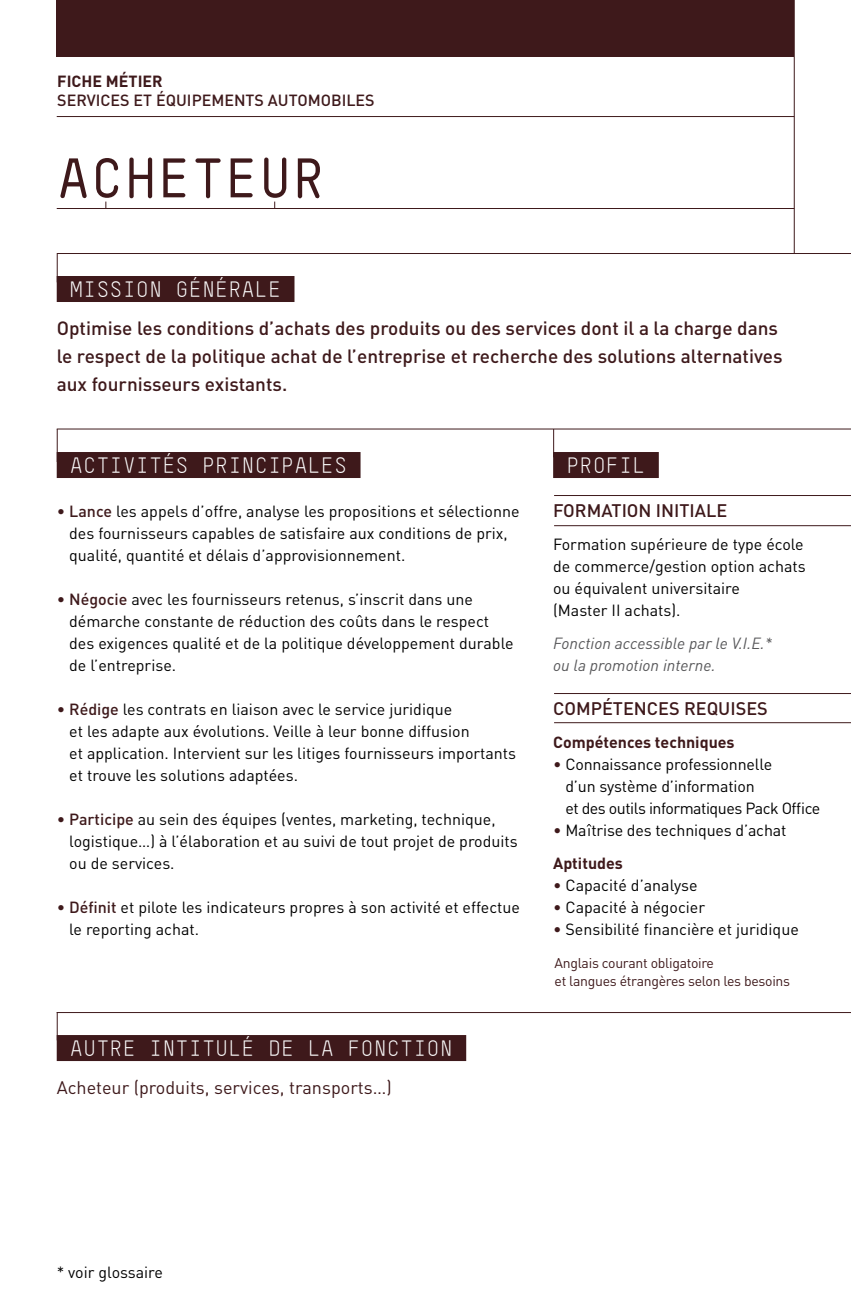
<style>
.page{position:relative;width:851px;height:1304px;background:#fff}
.page>*{position:absolute;margin:0;border:0;box-sizing:border-box;transform-origin:0 0}
.t1{font:700 56px "TSTAR Mono Round";color:#3e191b}
.t2{font:22px "TSTAR Mono Round";color:#fff}
.t3{font:500 19px/28px "DIN";color:#3e191b}
.t4{font:18px "DIN";color:#3e191b}
.t5{font:500 18px "DIN";color:#3e191b}
.t6{font:16px/22px "DIN";color:#000}
.t7{font:italic 16px/22px "DIN";color:#58585a}
.t8{font:700 16px "DIN";color:#3e191b}
.t9{font:500 16px "DIN";color:#3e191b}
.t10{font:14px/18px "DIN";letter-spacing:-.02em;color:#3e191b}
.s1{color:#3e191b}
.s2{font-weight:500;color:#3e191b}
.s3{font-weight:700;color:#3e191b}
</style>
<div class="page">
<hr style="left:57px;top:253px;width:793px;height:1px;background:#3e191b">
<hr style="left:57px;top:429px;width:793px;height:1px;background:#3e191b">
<hr style="left:57px;top:1012px;width:793px;height:1px;background:#3e191b">
<svg style="left:553px;top:429px;width:1px;height:23px"></svg>
<hr style="left:57px;top:429px;width:1px;height:33px;background:#3e191b">
<svg style="left:57px;top:254px;width:1px;height:22px"></svg>
<svg style="left:57px;top:1013px;width:1px;height:18px"></svg>
<hr style="left:57px;top:116px;width:737px;height:1px;background:#3e191b">
<hr style="left:57px;top:208px;width:737px;height:1px;background:#3e191b">
<div style="left:57px;top:276px;width:237px;height:26px;background:#3e191b"></div>
<div style="left:57px;top:452px;width:303px;height:26px;background:#3e191b"></div>
<div style="left:553px;top:452px;width:105px;height:26px;background:#3e191b"></div>
<svg style="left:586px;top:824px;width:5px;height:12px"></svg>
<div style="left:57px;top:1035px;width:409px;height:26px;background:#3e191b"></div>
<hr style="left:793px;top:0;width:1px;height:253px;background:#3e191b">
<div style="left:57px;top:0;width:737px;height:57px;background:#3e191b"></div>
<hr style="left:554px;top:495px;width:296px;height:1px;background:#3e191b">
<hr style="left:554px;top:525px;width:296px;height:1px;background:#3e191b">
<hr style="left:554px;top:693px;width:296px;height:1px;background:#3e191b">
<hr style="left:554px;top:722px;width:296px;height:1px;background:#3e191b">
<p class="t8" style="left:57px;top:71px;width:107px">Fiche m étier</p>
<p class="t9" style="left:57px;top:90px;width:308px">SERVICES ET Équi pements Automobi les</p>
<h1 class="t1" style="left:57px;top:144px;width:67px">ACHETEUR</h1>
<h2 class="t2" style="left:70px;top:276px;width:213px">mission générale</h2>
<p class="t3" style="left:57px;top:314px;width:727px">Optimise les conditions d’achats des produits ou des services dont il a la charge dans le respect de la politique achat de l’entreprise et recherche des solutions alternatives aux fournisseurs existants.</p>
<h2 class="t2" style="left:70px;top:452px;width:279px">activités principales</h2>
<p class="t6" style="left:69px;top:500px;width:451px;text-indent:-12px"><span class="s1">•</span> <span class="s2">Lance</span> les appels d’offre, analyse les propositions et sélectionne des fournisseurs capables de satisfaire aux conditions de prix, qualité, quantité et délais d’approvisionnement.</p>
<p class="t6" style="left:69px;top:588px;width:445px;text-indent:-12px"><span class="s1">•</span> <span class="s2">Négocie</span> avec les fournisseurs retenus, s’inscrit dans une démarche constante de réduction des coûts dans le respect des exigences qualité et de la politique développement durable de l’entreprise.</p>
<p class="t6" style="left:69px;top:698px;width:448px;text-indent:-12px"><span class="s1">•</span> <span class="s2">Rédige</span> les contrats en liaison avec le service juridique<br>et les adapte aux évolutions. Veille à leur bonne diffusion<br>et application. Intervient sur les litiges fournisseurs importants et trouve les solutions adaptées.</p>
<p class="t6" style="left:69px;top:808px;width:450px;text-indent:-12px"><span class="s1">•</span> <span class="s2">Participe</span> au sein des équipes (ventes, marketing, technique, logistique…) à l’élaboration et au suivi de tout projet de produits ou de services.</p>
<p class="t6" style="left:69px;top:896px;width:452px;text-indent:-12px"><span class="s1">•</span> <span class="s2">Définit</span> et pilote les indicateurs propres à son activité et effectue le reporting achat.</p>
<h2 class="t2" style="left:70px;top:1035px;width:14px">AUTRE</h2>
<h2 class="t2" style="left:149px;top:1035px;width:14px">INTITULÉ</h2>
<h2 class="t2" style="left:268px;top:1035px;width:186px">de la fonction</h2>
<p class="t4" style="left:57px;top:1076px;width:336px">Acheteur (produits, services, transports…)</p>
<h2 class="t2" style="left:566px;top:452px;width:81px">profil</h2>
<p class="t5" style="left:553px;top:499px;width:130px">Formation initia</p>
<p class="t5" style="left:706px;top:499px;width:20px">le</p>
<p class="t6" style="left:553px;top:533px;width:254px">Formation supérieure de type école de commerce/gestion option achats ou équivalent universitaire<br>(Master II achats).</p>
<p class="t7" style="left:553px;top:632px;width:220px">Fonction accessible par le V.I.E.* ou la promotion interne.</p>
<p class="t5" style="left:553px;top:697px;width:105px">Compétences</p>
<p class="t5" style="left:684px;top:697px;width:57px">requises</p>
<p class="t8" style="left:553px;top:732px;width:183px">Compétences techniques</p>
<p class="t6" style="left:565px;top:753px;width:256px;text-indent:-12px"><span class="s1">•</span> Connaissance professionnelle<br>d’un système d’information<br>et des outils informatiques Pack Office</p>
<p class="t6" style="left:553px;top:813px;width:235px;line-height:33px"><span class="s1">•</span> Ma trise des techniques d’achat<br><span class="s3">Aptitudes</span></p>
<p class="t6" style="left:553px;top:874px;width:146px"><span class="s1">•</span> Capacité d’analyse</p>
<p class="t6" style="left:553px;top:896px;width:153px"><span class="s1">•</span> Capacité à négocier</p>
<p class="t6" style="left:553px;top:918px;width:247px"><span class="s1">•</span> Sensibilité financière et juridique</p>
<p class="t10" style="left:554px;top:954px;width:237px">Anglais courant obligatoire<br>et langues étrangères selon les besoins</p>
<p class="t6" style="left:57px;top:1261px;width:108px">* voir glossaire</p>
</div>
